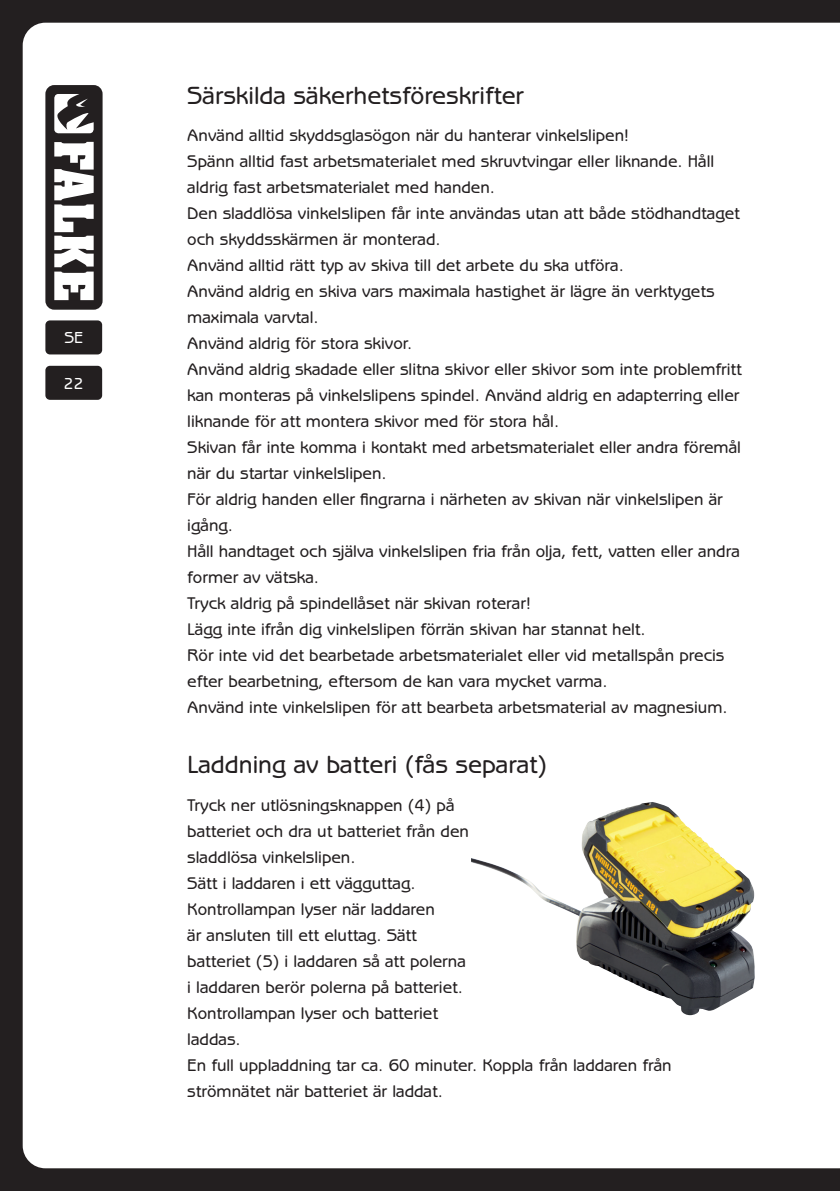
<style>
.page{position:relative;width:840px;height:1191px;background:#fff}
.page>*{position:absolute;margin:0;border:0;box-sizing:border-box;transform-origin:0 0}
.t1{font:500 25px "Benguiat Gothic LT";color:#231f20}
.t2{font:500 17px/26px "Benguiat Gothic LT";color:#231f20}
.t3{font:500 16px "Benguiat Gothic LT";color:#fff}
</style>
<div class="page">
<div style="left:0;top:0;width:839px;height:1191px;background:#231f20"></div>
<div style="left:23px;top:23px;width:816px;height:1145px;background:#fff"></div>
<div style="left:45px;top:320px;width:57px;height:34px;background:#231f20;border-radius:5px"></div>
<div style="left:45px;top:366px;width:57px;height:34px;background:#231f20;border-radius:5px"></div>
<svg style="left:45px;top:85px;width:57px;height:225px"></svg>
<img style="left:471px;top:802px;width:283px;height:213px">
<p class="t3" style="left:64px;top:329px;width:20px">SE</p>
<p class="t3" style="left:64px;top:374px;width:21px">22</p>
<h1 class="t1" style="left:187px;top:81px;width:338px">Särskilda säkerhetsföreskrifter</h1>
<p class="t2" style="left:187px;top:122px;width:556px">Använd alltid skyddsglasögon när du hanterar vinkelslipen!<br>Spänn alltid fast arbetsmaterialet med skruvtvingar eller liknande. Håll aldrig fast arbetsmaterialet med handen.<br>Den sladdlösa vinkelslipen får inte användas utan att både stödhandtaget och skyddsskärmen är monterad.<br>Använd alltid rätt typ av skiva till det arbete du ska utföra.<br>Använd aldrig en skiva vars maximala hastighet är lägre än verktygets maximala varvtal.<br>Använd aldrig för stora skivor.<br>Använd aldrig skadade eller slitna skivor eller skivor som inte problemfritt kan monteras på vinkelslipens spindel. Använd aldrig en adapterring eller liknande för att montera skivor med för stora hål.<br>Skivan får inte komma i kontakt med arbetsmaterialet eller andra föremål när du startar vinkelslipen.<br>För aldrig handen eller fingrarna i närheten av skivan när vinkelslipen är igång.<br>Håll handtaget och själva vinkelslipen fria från olja, fett, vatten eller andra former av vätska.<br>Tryck aldrig på spindellåset när skivan roterar!<br>Lägg inte ifrån dig vinkelslipen förrän skivan har stannat helt.<br>Rör inte vid det bearbetade arbetsmaterialet eller vid metallspån precis efter bearbetning, eftersom de kan vara mycket varma.<br>Använd inte vinkelslipen för att bearbeta arbetsmaterial av magnesium.</p>
<h1 class="t1" style="left:187px;top:750px;width:361px">Laddning av batteri (fås separat)</h1>
<p class="t2" style="left:187px;top:792px;width:485px">Tryck ner utlösningsknappen (4) på<br>batteriet och dra ut batteriet från den<br>sladdlösa vinkelslipen.<br>Sätt i laddaren i ett vägguttag.<br>Kontrollampan lyser när laddaren<br>är ansluten till ett eluttag. Sätt<br>batteriet (5) i laddaren så att polerna<br>i laddaren berör polerna på batteriet.<br>Kontrollampan lyser och batteriet<br>laddas.<br>En full uppladdning tar ca. 60 minuter. Koppla från laddaren från strömnätet när batteriet är laddat.</p>
</div>
